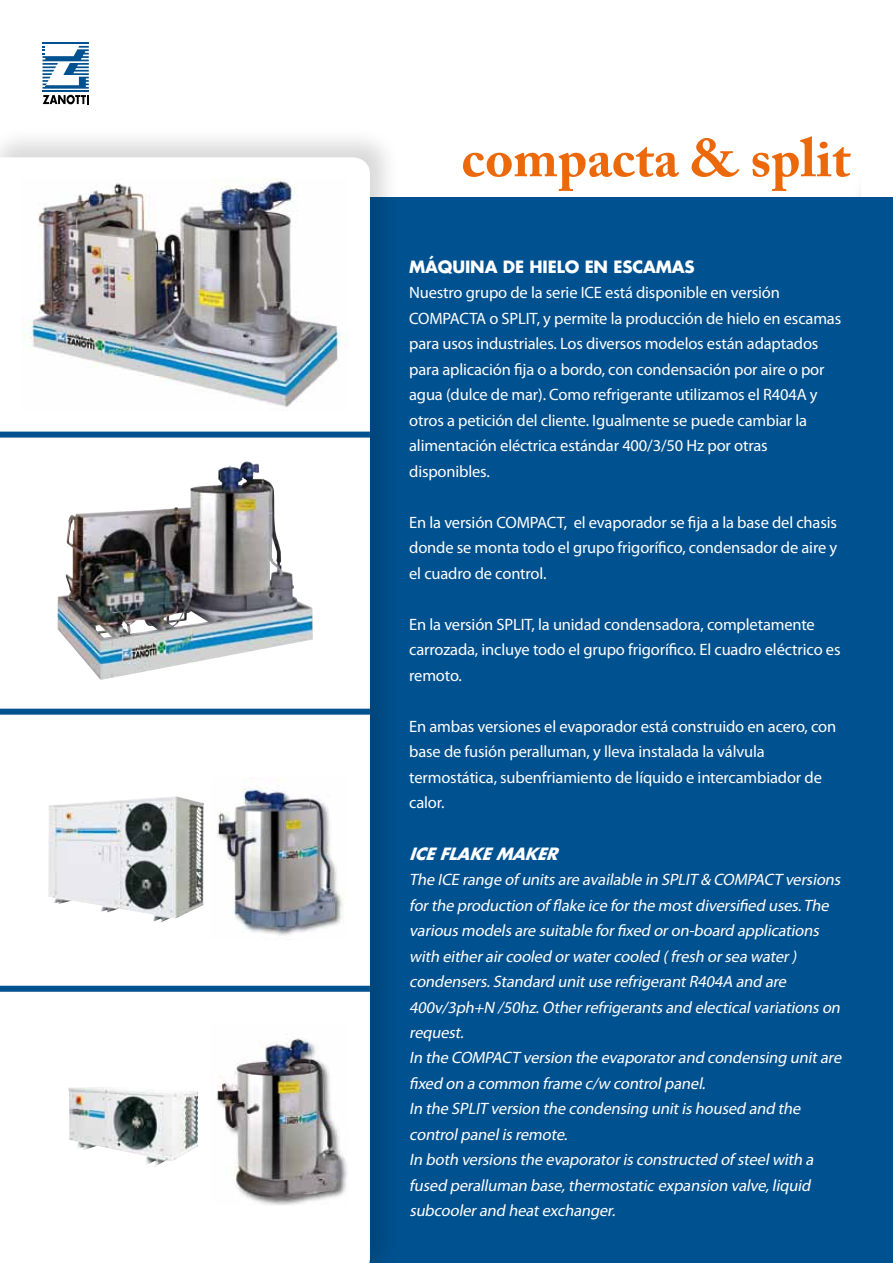
<style>
.page{position:relative;width:893px;height:1263px;background:#fff}
.page>*{position:absolute;margin:0;border:0;box-sizing:border-box;transform-origin:0 0}
.t1{font:700 54px "Adobe Caslon Pro";color:#eb690b}
.t2{font:16.5px/25.5px "Myriad Pro";letter-spacing:-.01em;color:#fff}
.t3{font:italic 16.5px/25.5px "Myriad Pro";letter-spacing:-.01em;color:#fff}
.s1{font-family:"Futura";font-weight:700}
.s2{font-family:"Futura Std";font-weight:700}
</style>
<div class="page">
<div style="left:365px;top:198px;width:528px;height:1065px;background:#00518f"></div>
<div style="left:0;top:125px;width:400px;height:1138px;background:#000;opacity:.15"></div>
<svg style="left:0;top:157px;width:370px;height:1106px"></svg>
<div style="left:0;top:986px;width:370px;height:6px;background:#00518f"></div>
<div style="left:0;top:432px;width:370px;height:6px;background:#00518f"></div>
<div style="left:0;top:709px;width:370px;height:6px;background:#00518f"></div>
<img style="left:21px;top:179px;width:328px;height:232px">
<img style="left:58px;top:461px;width:255px;height:219px">
<img style="left:210px;top:777px;width:136px;height:162px">
<img style="left:210px;top:1024px;width:139px;height:181px">
<svg style="left:43px;top:95px;width:46px;height:9px"></svg>
<hr style="left:43px;top:43px;width:46px;height:1px;background:#00518f">
<hr style="left:43px;top:90px;width:46px;height:2px;background:#00518f">
<svg style="left:43px;top:46px;width:46px;height:43px"></svg>
<img style="left:68px;top:1087px;width:131px;height:80px">
<img style="left:48px;top:796px;width:156px;height:127px">
<p class="t1" style="left:461px;top:126px;width:391px">compacta &amp; split</p>
<p class="t2" style="left:409px;top:254px;width:434px"><span class="s1">MÁQUINA DE HIELO EN ESCAMAS<br></span>Nuestro grupo de la serie ICE está disponible en versión COMPACTA o SPLIT, y permite la producción de hielo en escamas para usos industriales. Los diversos modelos están adaptados para aplicación fija o a bordo, con condensación por aire o por agua (dulce de mar). Como refrigerante utilizamos el R404A y otros a petición del cliente. Igualmente se puede cambiar la alimentación eléctrica estándar 400/3/50 Hz por otras disponibles.</p>
<p class="t2" style="left:409px;top:509px;width:430px;text-align:justify">En la versión COMPACT, el evaporador se fija a la base del chasis donde se monta todo el grupo frigorífico, condensador de aire y el cuadro de control.</p>
<p class="t2" style="left:409px;top:611px;width:433px">En la versión SPLIT, la unidad condensadora, completamente carrozada, incluye todo el grupo frigorífico. El cuadro eléctrico es remoto.</p>
<p class="t2" style="left:409px;top:713px;width:429px">En ambas versiones el evaporador está construido en acero, con base de fusión peralluman, y lleva instalada la válvula termostática, subenfriamiento de líquido e intercambiador de calor.</p>
<p class="t3" style="left:409px;top:841px;width:437px"><span class="s2">ICE FLAKE MAKER<br></span>The ICE range of unitsare available in SPLIT &amp; COMPACT versions forthe production of flake ice forthe mostdiversified uses.The variousmodelsare suitable forfixed oron-board applications with eitheraircooled orwatercooled (fresh orsea water) condensers.Standard unituse refrigerantR404A and are 400v/3ph+N /50hz.Otherrefrigerantsand electicalvariationson request.<br>In the COMPACT version the evaporatorand condensing unitare fixed on a common frame c/w controlpanel.<br>In the SPLIT version the condensing unitishoused and the controlpanelisremote.<br>In both versionsthe evaporatorisconstructed of steelwith a fused peralluman base,thermostatic expansion valve,liquid subcoolerand heatexchanger.</p>
</div>
